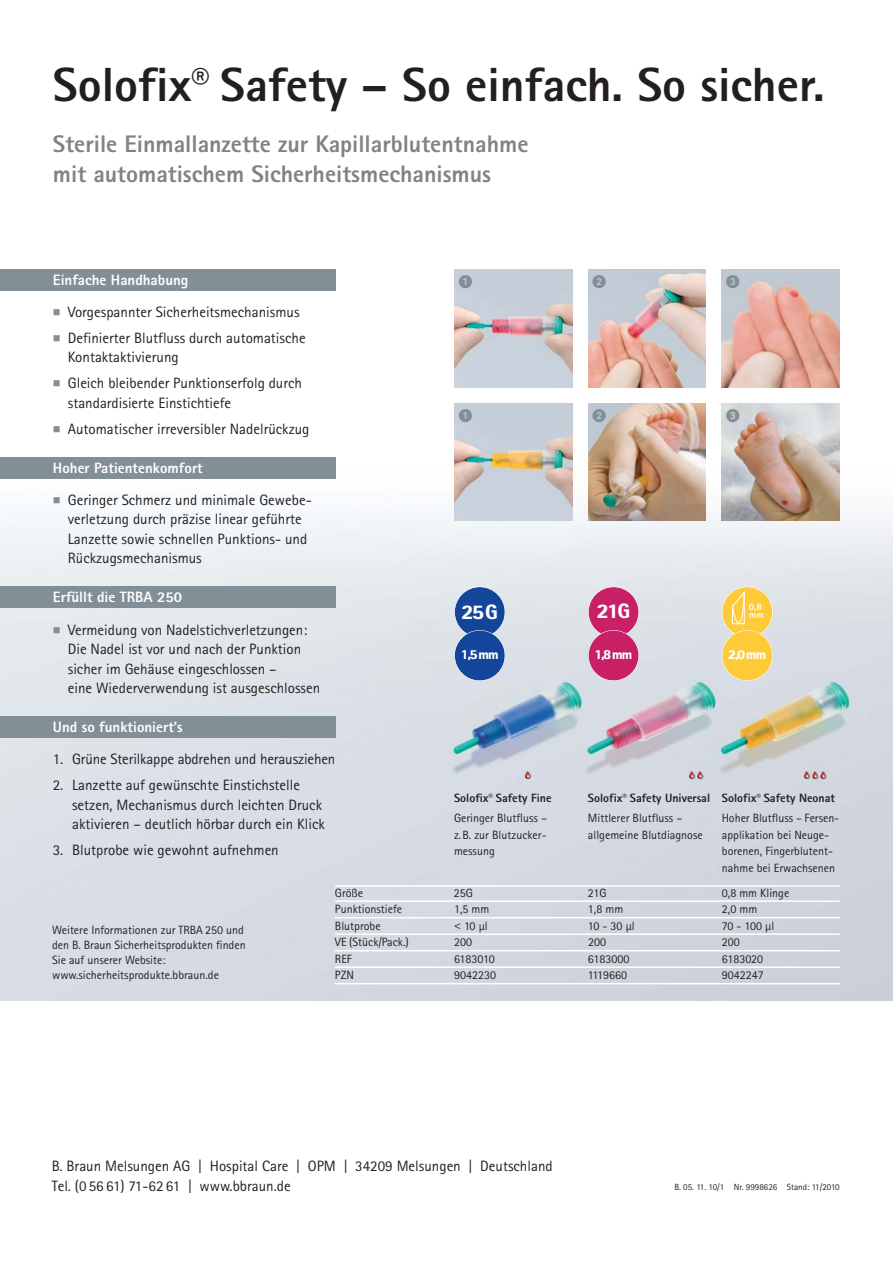
<style>
.page{position:relative;width:893px;height:1263px;background:#fff}
.page>*{position:absolute;margin:0;border:0;box-sizing:border-box;transform-origin:0 0}
.t1{font:800 48px "Rotis Sans Serif";color:#231f20}
.t2{font:800 24px/30px "Rotis Sans Serif";color:#808285}
.t3{font:20.85px "Rotis Sans Serif Black 95";letter-spacing:-.1em;color:#fff}
.t4{font:15px/19.5px "Rotis Sans Serif";color:#231f20}
.t5{font:800 15px "Rotis Sans Serif";color:#fff}
.t6{font:13.8px "Rotis Sans Serif Black 95";color:#fff}
.t7{font:13.5px "European Pi One";color:#828f97}
.t8{font:12px/15px "Rotis Sans Serif";color:#231f20}
.t9{font:800 12px "Rotis Sans Serif";color:#231f20}
.t10{font:12px "Rotis Sans Serif";letter-spacing:-.02em;color:#231f20}
.t11{font:800 9.75px "Rotis Sans Serif";color:#fff}
.t12{font:9px "Rotis Sans Serif";color:#231f20}
</style>
<div class="page">
<img style="left:0;top:269px;width:892px;height:732px">
<img style="left:454px;top:269px;width:118px;height:118px">
<img style="left:588px;top:269px;width:118px;height:118px">
<img style="left:722px;top:269px;width:118px;height:118px">
<div style="left:0;top:270px;width:336px;height:21px;background:#828f97"></div>
<div style="left:0;top:458px;width:336px;height:21px;background:#828f97"></div>
<div style="left:0;top:587px;width:336px;height:21px;background:#828f97"></div>
<div style="left:0;top:716px;width:336px;height:21px;background:#828f97"></div>
<img style="left:454px;top:403px;width:118px;height:118px">
<img style="left:588px;top:403px;width:118px;height:118px">
<img style="left:722px;top:403px;width:118px;height:118px">
<hr style="left:335px;top:885px;width:505px;height:2px;background:#fff">
<hr style="left:335px;top:900px;width:505px;height:2px;background:#fff">
<hr style="left:335px;top:917px;width:505px;height:1px;background:#fff">
<hr style="left:335px;top:933px;width:505px;height:2px;background:#fff">
<hr style="left:335px;top:950px;width:505px;height:1px;background:#fff">
<hr style="left:335px;top:966px;width:505px;height:2px;background:#fff">
<hr style="left:335px;top:983px;width:505px;height:1px;background:#fff">
<div style="left:455px;top:587px;width:50px;height:50px;background:#13469b;border-radius:50%"></div>
<div style="left:454px;top:587px;width:51px;height:51px;border:1px solid #fff;border-radius:50%"></div>
<div style="left:455px;top:630px;width:50px;height:51px;background:#13469b;border-radius:50%"></div>
<div style="left:454px;top:630px;width:51px;height:51px;border:1px solid #fff;border-radius:50%"></div>
<div style="left:588px;top:587px;width:51px;height:50px;background:#c81f66;border-radius:50%"></div>
<div style="left:588px;top:587px;width:51px;height:51px;border:1px solid #fff;border-radius:50%"></div>
<div style="left:588px;top:630px;width:51px;height:51px;background:#c81f66;border-radius:50%"></div>
<div style="left:588px;top:630px;width:51px;height:51px;border:1px solid #fff;border-radius:50%"></div>
<svg style="left:722px;top:587px;width:50px;height:50px;background:#f8d36c"></svg>
<div style="left:722px;top:587px;width:51px;height:51px;border:1px solid #fff;border-radius:50%"></div>
<div style="left:722px;top:630px;width:50px;height:51px;background:#ffca38;border-radius:50%"></div>
<div style="left:722px;top:630px;width:51px;height:51px;border:1px solid #fff;border-radius:50%"></div>
<svg style="left:54px;top:309px;width:6px;height:6px"></svg>
<svg style="left:54px;top:335px;width:6px;height:6px"></svg>
<svg style="left:54px;top:381px;width:6px;height:6px"></svg>
<svg style="left:54px;top:426px;width:6px;height:6px"></svg>
<svg style="left:54px;top:497px;width:6px;height:6px"></svg>
<svg style="left:54px;top:627px;width:6px;height:6px"></svg>
<svg style="left:593px;top:275px;width:13px;height:13px"></svg>
<svg style="left:726px;top:275px;width:14px;height:13px"></svg>
<svg style="left:593px;top:409px;width:13px;height:13px"></svg>
<svg style="left:726px;top:409px;width:14px;height:13px"></svg>
<h1 class="t1" style="left:53px;top:68px;width:773px">Solofix<sup>®</sup> Safety – So einfach. So sicher.</h1>
<h2 class="t2" style="left:53px;top:131px;width:477px">Sterile Einmallanzette zur Kapillarblutentnahme mit automatischem Sicherheitsmechanismus</h2>
<p class="t5" style="left:53px;top:274px;width:137px">Einfache Handhabung</p>
<p class="t4" style="left:68px;top:300px;width:239px;line-height:26px">Vorgespannter Sicherheitsmechanismus<br>Definierter Blutfluss durch automatische</p>
<p class="t4" style="left:68px;top:346px;width:236px;line-height:26px">Kontaktaktivierung<br>Gleich bleibender Punktionserfolg durch</p>
<p class="t4" style="left:68px;top:391px;width:243px;line-height:26px">standardisierte Einstichtiefe<br>Automatischer irreversibler Nadelrückzug</p>
<p class="t5" style="left:53px;top:462px;width:151px">Hoher Patientenkomfort</p>
<p class="t4" style="left:68px;top:492px;width:245px">Geringer Schmerz und minimale Gewebe&shy;verletzung durch präzise linear geführte Lanzette sowie schnellen Punktions- und Rückzugsmechanismus</p>
<p class="t5" style="left:53px;top:592px;width:131px">Erfüllt die TRBA 250</p>
<p class="t4" style="left:68px;top:621px;width:254px">Vermeidung von Nadelstichverletzungen:<br>Die Nadel ist vor und nach der Punktion sicher im Gehäuse eingeschlossen –<br>eine Wiederverwendung ist ausgeschlossen</p>
<p class="t5" style="left:53px;top:722px;width:131px">Und so funktioniert’s</p>
<p class="t4" style="left:53px;top:751px;width:284px">1. Grüne Sterilkappe abdrehen und herausziehen</p>
<p class="t4" style="left:72px;top:777px;width:254px;text-indent:-19px">2. Lanzette auf gewünschte Einstichstelle setzen, Mechanismus durch leichten Druck aktivieren – deutlich hörbar durch ein Klick</p>
<p class="t4" style="left:53px;top:842px;width:227px">3. Blutprobe wie gewohnt aufnehmen</p>
<p class="t7" style="left:459px;top:274px;width:15px">-</p>
<p class="t7" style="left:459px;top:408px;width:15px">-</p>
<h3 class="t3" style="left:461px;top:605px;width:38px">25G</h3>
<p class="t6" style="left:461px;top:650px;width:39px">1,5mm</p>
<h3 class="t3" style="left:597px;top:603px;width:35px">21G</h3>
<p class="t6" style="left:595px;top:650px;width:39px">1,8mm</p>
<p class="t11" style="left:749px;top:603px;width:15px">0,8</p>
<p class="t6" style="left:728px;top:650px;width:40px">2,0mm</p>
<p class="t9" style="left:454px;top:793px;width:99px">Solofix<sup>®</sup> Safety Fine</p>
<p class="t9" style="left:588px;top:793px;width:248px">Solofix<sup>®</sup> Safety Universal Solofix<sup>®</sup> Safety Neonat</p>
<p class="t8" style="left:454px;top:812px;width:95px">Geringer Blutfluss –</p>
<p class="t8" style="left:588px;top:812px;width:96px">Mittlerer Blutfluss –</p>
<p class="t8" style="left:722px;top:812px;width:119px">Hoher Blutfluss – Fersen-</p>
<p class="t8" style="left:454px;top:828px;width:94px">z.B. zur Blutzucker-</p>
<p class="t8" style="left:588px;top:828px;width:116px">allgemeine Blutdiagnose</p>
<p class="t8" style="left:722px;top:828px;width:109px">applikation bei Neuge-</p>
<p class="t8" style="left:454px;top:845px;width:42px">messung</p>
<p class="t8" style="left:722px;top:844px;width:115px;line-height:16.5px">borenen, Fingerblutent&shy;nahme bei Erwachsenen</p>
<p class="t8" style="left:52px;top:924px;width:195px">Weitere Informationen zur TRBA 250 und den B. Braun Sicherheitsprodukten finden Sie auf unserer Website: www.sicherheitsprodukte.bbraun.de</p>
<p class="t8" style="left:335px;top:886px;width:30px">Größe</p>
<p class="t8" style="left:454px;top:886px;width:21px">25G</p>
<p class="t8" style="left:588px;top:886px;width:20px">21G</p>
<p class="t8" style="left:722px;top:886px;width:69px">0,8 mm Klinge</p>
<p class="t8" style="left:335px;top:903px;width:69px">Punktionstiefe</p>
<p class="t8" style="left:454px;top:903px;width:37px">1,5 mm</p>
<p class="t8" style="left:588px;top:903px;width:37px">1,8 mm</p>
<p class="t8" style="left:722px;top:903px;width:37px">2,0 mm</p>
<p class="t8" style="left:335px;top:919px;width:47px">Blutprobe</p>
<p class="t8" style="left:454px;top:919px;width:35px">&lt; 10 µl</p>
<p class="t8" style="left:588px;top:919px;width:48px">10 - 30 µl</p>
<p class="t8" style="left:722px;top:919px;width:54px">70 - 100 µl</p>
<p class="t8" style="left:335px;top:936px;width:75px">VE (Stück/Pack.)</p>
<p class="t8" style="left:454px;top:936px;width:19px">200</p>
<p class="t8" style="left:588px;top:936px;width:19px">200</p>
<p class="t8" style="left:722px;top:936px;width:19px">200</p>
<p class="t8" style="left:335px;top:952px;width:19px">REF</p>
<p class="t10" style="left:454px;top:955px;width:42px">6183010</p>
<p class="t8" style="left:588px;top:952px;width:43px">6183000</p>
<p class="t8" style="left:722px;top:952px;width:43px">6183020</p>
<p class="t8" style="left:335px;top:969px;width:21px">PZN</p>
<p class="t8" style="left:454px;top:969px;width:43px">9042230</p>
<p class="t8" style="left:588px;top:969px;width:41px">1119660</p>
<p class="t8" style="left:722px;top:969px;width:43px">9042247</p>
<p class="t4" style="left:52px;top:1158px;width:502px">B. Braun Melsungen AG | Hospital Care | OPM | 34209 Melsungen | Deutschland<br>Tel. (0 56 61) 71-62 61 | www.bbraun.de</p>
<p class="t12" style="left:674px;top:1184px;width:167px">B. 05. 11. 10/1 Nr. 9998626 Stand: 11/2010</p>
</div>
